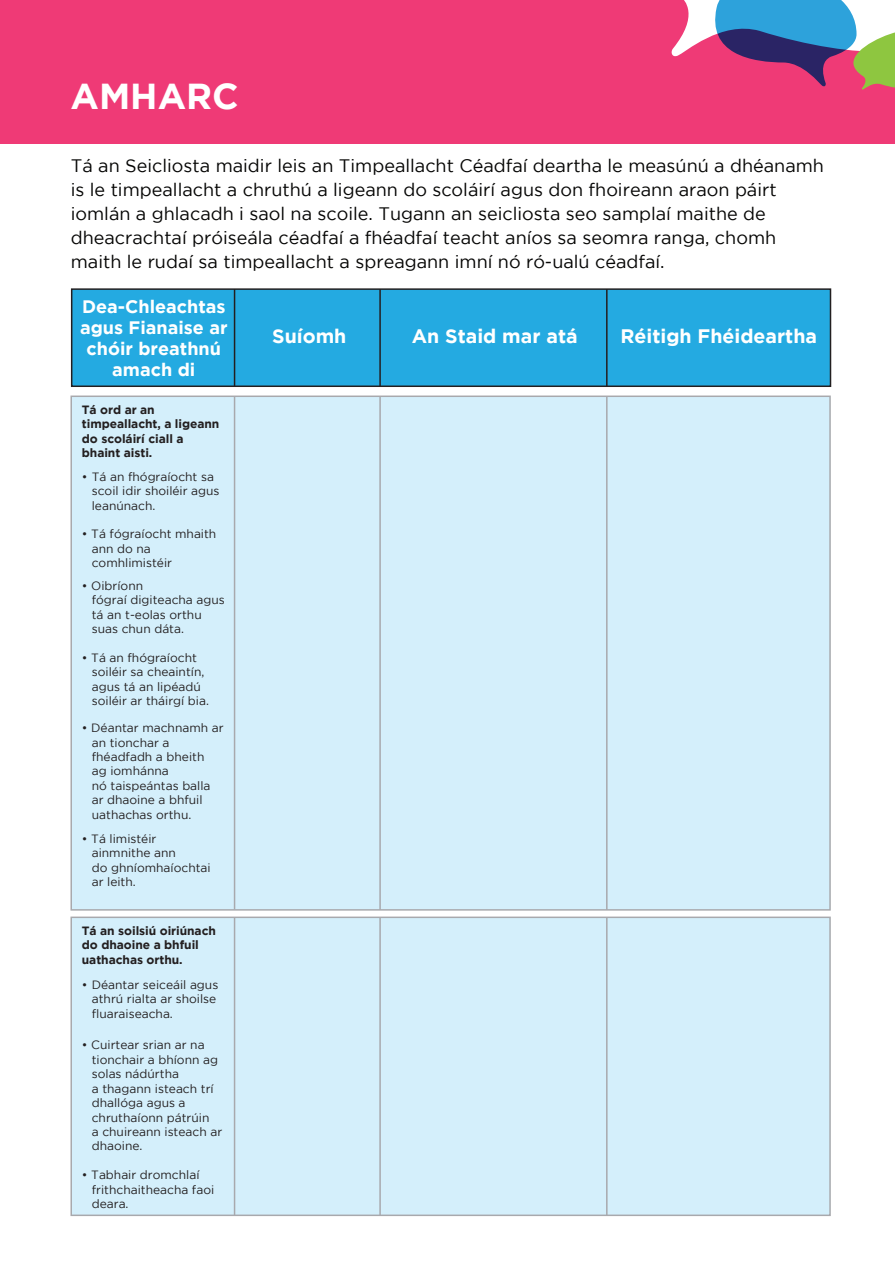
<style>
.page{position:relative;width:895px;height:1265px;background:#fff}
.page>*{position:absolute;margin:0;border:0;box-sizing:border-box;transform-origin:0 0}
.t1{font:700 36px "Gotham";color:#fff}
.t2{font:700 19.5px "Gotham";color:#fff}
.t3{font:18px/24px "Gotham";color:#050504}
.t4{font:700 18px/21px "Gotham";color:#fff;text-align:center}
.t5{font:12px/14.4px "Gotham";color:#231f20}
.t6{font:700 12px/14.4px "Gotham";letter-spacing:-.005em;color:#231f20}
</style>
<div class="page">
<div style="left:0;top:0;width:894px;height:143px;background:#ef3a76"></div>
<div style="left:71px;top:288px;width:759px;height:99px;background:#24aae1;border:2px solid #231f20"></div>
<div style="left:70px;top:395px;width:760px;height:515px;background:#d4effb;border:2px solid #a8a9ad"></div>
<hr style="left:234px;top:289px;width:1px;height:97px;background:#231f20">
<hr style="left:234px;top:396px;width:1px;height:513px;background:#a8a9ad">
<hr style="left:379px;top:396px;width:1px;height:513px;background:#a8a9ad">
<hr style="left:605px;top:396px;width:2px;height:513px;background:#a8a9ad">
<hr style="left:379px;top:289px;width:1px;height:97px;background:#231f20">
<hr style="left:605px;top:289px;width:2px;height:97px;background:#231f20">
<div style="left:70px;top:916px;width:760px;height:299px;background:#d4effb;border:2px solid #a8a9ad"></div>
<hr style="left:234px;top:917px;width:1px;height:297px;background:#a8a9ad">
<hr style="left:379px;top:917px;width:1px;height:297px;background:#a8a9ad">
<hr style="left:605px;top:917px;width:2px;height:297px;background:#a8a9ad">
<svg style="left:671px;top:0;width:224px;height:90px"></svg>
<h1 class="t1" style="left:71px;top:75px;width:170px">AMHARC</h1>
<p class="t3" style="left:71px;top:153px;width:754px">Tá an Seicliosta maidir leis an Timpeallacht Céadfaí deartha le measúnú a dhéanamh is le timpeallacht a chruthú a ligeann do scoláirí agus don fhoireann araon páirt iomlán a ghlacadh i saol na scoile. Tugann an seicliosta seo samplaí maithe de dheacrachtaí próiseála céadfaí a fhéadfaí teacht aníos sa seomra ranga, chomh maith le rudaí sa timpeallacht a spreagann imní nó ró-ualú céadfaí.</p>
<h3 class="t4" style="left:80px;top:296px;width:149px">Dea-Chleachtas agus Fianaise ar chóir breathnú amach di</h3>
<h2 class="t2" style="left:272px;top:324px;width:76px">Suíomh</h2>
<h2 class="t2" style="left:411px;top:324px;width:167px">An Staid mar atá</h2>
<h2 class="t2" style="left:620px;top:325px;width:198px">Réitigh Fhéideartha</h2>
<p class="t6" style="left:82px;top:402px;width:139px">Tá ord ar an timpeallacht, a ligeann do scoláirí ciall a bhaint aisti.</p>
<p class="t5" style="left:92px;top:469px;width:129px;text-indent:-10px">• Tá an fhógraíocht sa scoil idir shoiléir agus leanúnach.</p>
<p class="t5" style="left:92px;top:526px;width:126px;text-indent:-10px">• Tá fógraíocht mhaith ann do na comhlimistéir</p>
<p class="t5" style="left:92px;top:578px;width:134px;text-indent:-10px">• Oibríonn<br>fógraí digiteacha agus tá an t-eolas orthu suas chun dáta.</p>
<p class="t5" style="left:92px;top:650px;width:119px;text-indent:-10px">• Tá an fhógraíocht soiléir sa cheaintín, agus tá an lipéadú soiléir ar tháirgí bia.</p>
<p class="t5" style="left:92px;top:720px;width:133px;text-indent:-10px">• Déantar machnamh ar an tionchar a fhéadfadh a bheith<br>ag iomhánna<br>nó taispeántas balla ar dhaoine a bhfuil uathachas orthu.</p>
<p class="t5" style="left:92px;top:831px;width:120px;text-indent:-10px">• Tá limistéir ainmnithe ann<br>do ghníomhaíochtai ar leith.</p>
<p class="t6" style="left:82px;top:923px;width:135px">Tá an soilsiú oiriúnach do dhaoine a bhfuil uathachas orthu.</p>
<p class="t5" style="left:92px;top:976px;width:128px;text-indent:-10px">• Déantar seiceáil agus athrú rialta ar shoilse fluaraiseacha.</p>
<p class="t5" style="left:92px;top:1037px;width:132px;text-indent:-10px">• Cuirtear srian ar na tionchair a bhíonn ag solas nádúrtha<br>a thagann isteach trí dhallóga agus a chruthaíonn pátrúin<br>a chuireann isteach ar dhaoine.</p>
<p class="t5" style="left:92px;top:1167px;width:124px;text-indent:-10px">• Tabhair dromchlaí frithchaitheacha faoi deara.</p>
</div>
